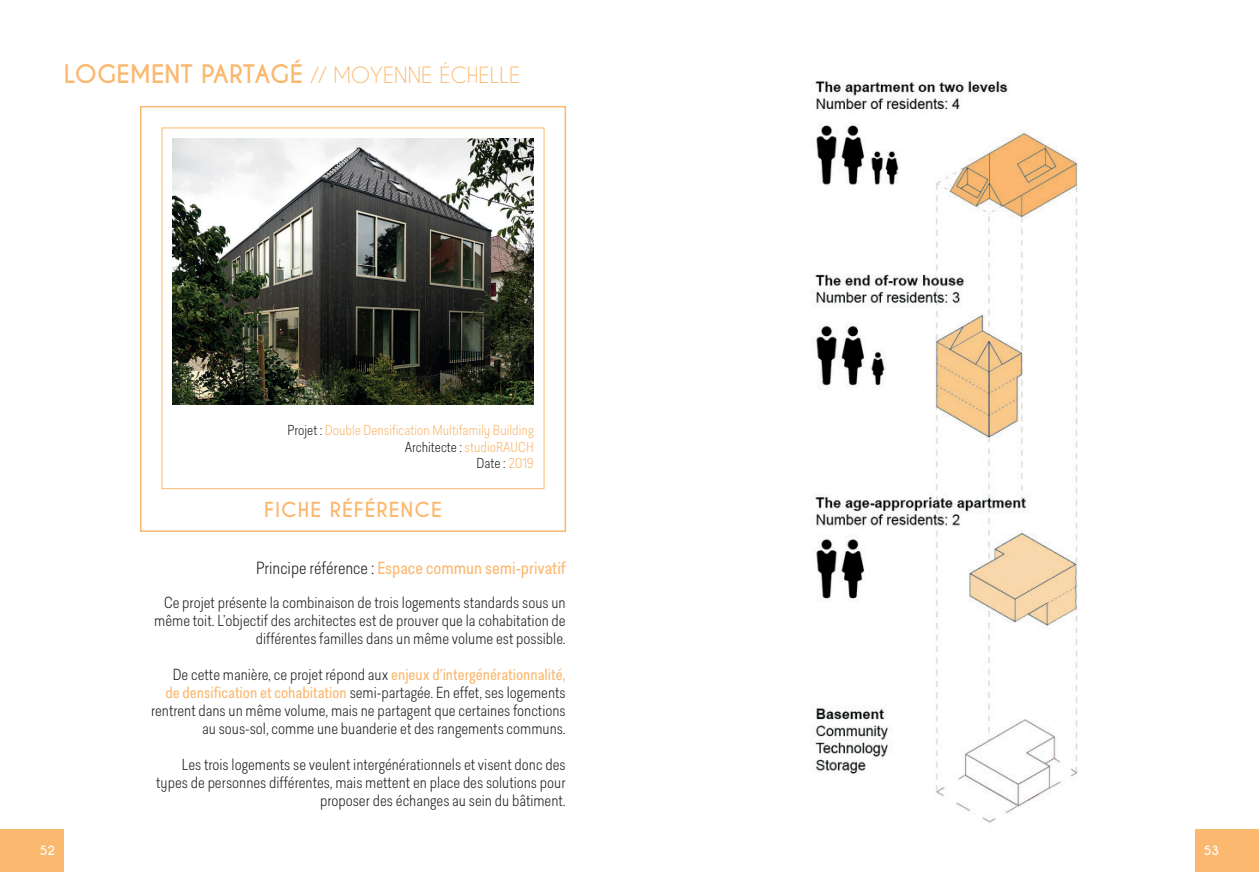
<style>
.page{position:relative;width:1259px;height:893px;background:#fff}
.page>*{position:absolute;margin:0;border:0;box-sizing:border-box;transform-origin:0 0}
.t1{font:21px "Caviar Dreams";color:#fbb86f}
.t2{font:700 19.5px "Caviar Dreams";letter-spacing:.05em;color:#fbb86f}
.t3{font:16.5px "Predige";color:#fbb86f}
.t4{font:300 15px/18px "Predige";color:#231f20;text-align:right}
.t5{font:300 13.5px/16.2px "Predige";color:#fbb86f;text-align:right}
.t6{font:700 12px "Caviar Dreams";color:#fff}
.s1{font-weight:700;font-size:24px}
.s2{color:#231f20}
.s3{font-weight:300;color:#231f20}
.s4{font-weight:400;color:#fbb86f}
</style>
<div class="page">
<div style="left:1195px;top:829px;width:64px;height:43px;background:#fbb86f"></div>
<div style="left:0;top:829px;width:64px;height:43px;background:#fbb86f"></div>
<div style="left:140px;top:106px;width:426px;height:426px;border:2px solid #fbb86f"></div>
<img style="left:172px;top:138px;width:362px;height:267px">
<img style="left:811px;top:81px;width:267px;height:742px">
<h1 class="t1" style="left:64px;top:62px;width:458px"><span class="s1">LOGEMENT PARTAGÉ</span> // MOYENNE ÉCHELLE</h1>
<p class="t5" style="left:287px;top:422px;width:248px"><span class="s2">Projet :</span> Double Densification Multifamily Building<br><span class="s2">Architecte :</span> studioRAUCH<br><span class="s2">Date :</span> 2019</p>
<h2 class="t2" style="left:264px;top:498px;width:179px">FICHE RÉFÉRENCE</h2>
<p class="t3" style="left:256px;top:556px;width:311px"><span class="s3">Principe référence :</span> Espace commun semi-privatif</p>
<p class="t4" style="left:154px;top:593px;width:413px">Ce projet présente la combinaison de trois logements standards sous un même toit. L’objectif des architectes est de prouver que la cohabitation de différentes familles dans un même volume est possible.</p>
<p class="t4" style="left:151px;top:665px;width:416px">De cette manière, ce projet répond aux <span class="s4">enjeux d’intergénérationnalité,<br>de densification et cohabitation</span> semi-partagée. En effet, ses logements rentrent dans un même volume, mais ne partagent que certaines fonctions au sous-sol, comme une buanderie et des rangements communs.</p>
<p class="t4" style="left:156px;top:755px;width:411px">Les trois logements se veulent intergénérationnels et visent donc des types de personnes différentes, mais mettent en place des solutions pour proposer des échanges au sein du bâtiment.</p>
<p class="t6" style="left:40px;top:843px;width:17px">52</p>
<p class="t6" style="left:1203px;top:843px;width:17px">53</p>
</div>
